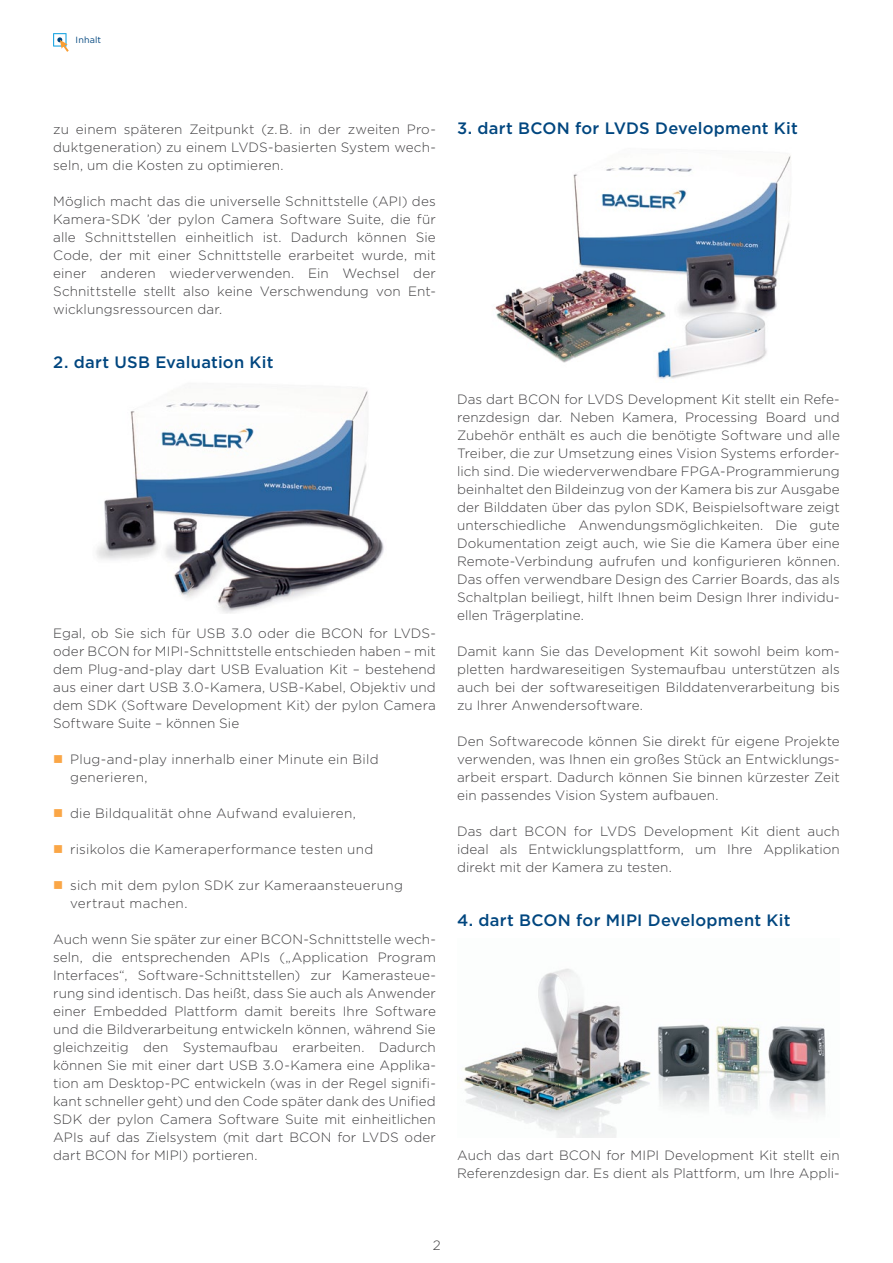
<style>
.page{position:relative;width:893px;height:1263px;background:#fff}
.page>*{position:absolute;margin:0;border:0;box-sizing:border-box;transform-origin:0 0}
.t1{font:500 16.5px "Gotham";letter-spacing:.015em;color:#00467f}
.t2{font:300 13.5px/18px "Gotham";letter-spacing:.01em;color:#414042;text-align:justify}
.t3{font:9px "Gotham";letter-spacing:.02em;color:#00467f}
</style>
<div class="page">
<img style="left:96px;top:390px;width:288px;height:223px">
<img style="left:495px;top:155px;width:296px;height:224px">
<img style="left:463px;top:968px;width:366px;height:169px">
<svg style="left:53px;top:33px;width:16px;height:19px"></svg>
<p class="t3" style="left:76px;top:34px;width:27px">Inhalt</p>
<p class="t2" style="left:53px;top:120px;width:384px">zu einem späteren Zeitpunkt (z. B. in der zweiten Pro&shy;duktgeneration) zu einem LVDS-basierten System wech&shy;seln, um die Kosten zu optimieren.</p>
<p class="t2" style="left:53px;top:192px;width:384px">Möglich macht das die universelle Schnittstelle (API) des Kamera-SDK ’der pylon Camera Software Suite, die für alle Schnittstellen einheitlich ist. Dadurch können Sie Code, der mit einer Schnittstelle erarbeitet wurde, mit einer anderen wiederverwenden. Ein Wechsel der Schnittstelle stellt also keine Verschwendung von Ent&shy;wicklungsressourcen dar.</p>
<p class="t1" style="left:53px;top:351px;width:222px">2. dart USB Evaluation Kit</p>
<p class="t2" style="left:53px;top:624px;width:384px">Egal, ob Sie sich für USB 3.0 oder die BCON for LVDS&shy;oder BCON for MIPI-Schnittstelle entschieden haben – mit dem Plug-and-play dart USB Evaluation Kit – bestehend aus einer dart USB 3.0-Kamera, USB-Kabel, Objektiv und dem SDK (Software Development Kit) der pylon Camera Software Suite – können Sie</p>
<p class="t2" style="left:70px;top:750px;width:310px">Plug-and-play innerhalb einer Minute ein Bild generieren,</p>
<p class="t2" style="left:70px;top:804px;width:287px">die Bildqualität ohne Aufwand evaluieren,</p>
<p class="t2" style="left:70px;top:840px;width:305px">risikolos die Kameraperformance testen und</p>
<p class="t2" style="left:70px;top:876px;width:334px">sich mit dem pylon SDK zur Kameraansteuerung vertraut machen.</p>
<p class="t2" style="left:53px;top:930px;width:384px">Auch wenn Sie später zur einer BCON-Schnittstelle wech&shy;seln, die entsprechenden APIs („Application Program Interfaces“, Software-Schnittstellen) zur Kamerasteue&shy;rung sind identisch. Das heißt, dass Sie auch als Anwender einer Embedded Plattform damit bereits Ihre Software und die Bildverarbeitung entwickeln können, während Sie gleichzeitig den Systemaufbau erarbeiten. Dadurch können Sie mit einer dart USB 3.0-Kamera eine Applika&shy;tion am Desktop-PC entwickeln (was in der Regel signifi&shy;kant schneller geht) und den Code später dank des Unified SDK der pylon Camera Software Suite mit einheitlichen APIs auf das Zielsystem (mit dart BCON for LVDS oder dart BCON for MIPI) portieren.</p>
<p class="t1" style="left:457px;top:117px;width:342px">3. dart BCON for LVDS Development Kit</p>
<p class="t2" style="left:457px;top:390px;width:384px">Das dart BCON for LVDS Development Kit stellt ein Refe&shy;renzdesign dar. Neben Kamera, Processing Board und Zubehör enthält es auch die benötigte Software und alle Treiber, die zur Umsetzung eines Vision Systems erforder&shy;lich sind. Die wiederverwendbare FPGA-Programmierung beinhaltet den Bildeinzug von der Kamera bis zur Ausgabe der Bilddaten über das pylon SDK, Beispielsoftware zeigt unterschiedliche Anwendungsmöglichkeiten. Die gute Dokumentation zeigt auch, wie Sie die Kamera über eine Remote-Verbindung aufrufen und konfigurieren können.<br>Das offen verwendbare Design des Carrier Boards, das als Schaltplan beiliegt, hilft Ihnen beim Design Ihrer individu&shy;ellen Trägerplatine.</p>
<p class="t2" style="left:457px;top:642px;width:384px">Damit kann Sie das Development Kit sowohl beim kom&shy;pletten hardwareseitigen Systemaufbau unterstützen als auch bei der softwareseitigen Bilddatenverarbeitung bis zu Ihrer Anwendersoftware.</p>
<p class="t2" style="left:457px;top:732px;width:384px">Den Softwarecode können Sie direkt für eigene Projekte verwenden, was Ihnen ein großes Stück an Entwicklungs&shy;arbeit erspart. Dadurch können Sie binnen kürzester Zeit ein passendes Vision System aufbauen.</p>
<p class="t2" style="left:457px;top:822px;width:384px">Das dart BCON for LVDS Development Kit dient auch ideal als Entwicklungsplattform, um Ihre Applikation direkt mit der Kamera zu testen.</p>
<p class="t1" style="left:457px;top:909px;width:335px">4. dart BCON for MIPI Development Kit</p>
<p class="t2" style="left:457px;top:1146px;width:384px">Auch das dart BCON for MIPI Development Kit stellt ein<br>Referenzdesign dar. Es dient als Plattform, um Ihre Appli-</p>
<p class="t2" style="left:433px;top:1236px;width:9px">2</p>
</div>
